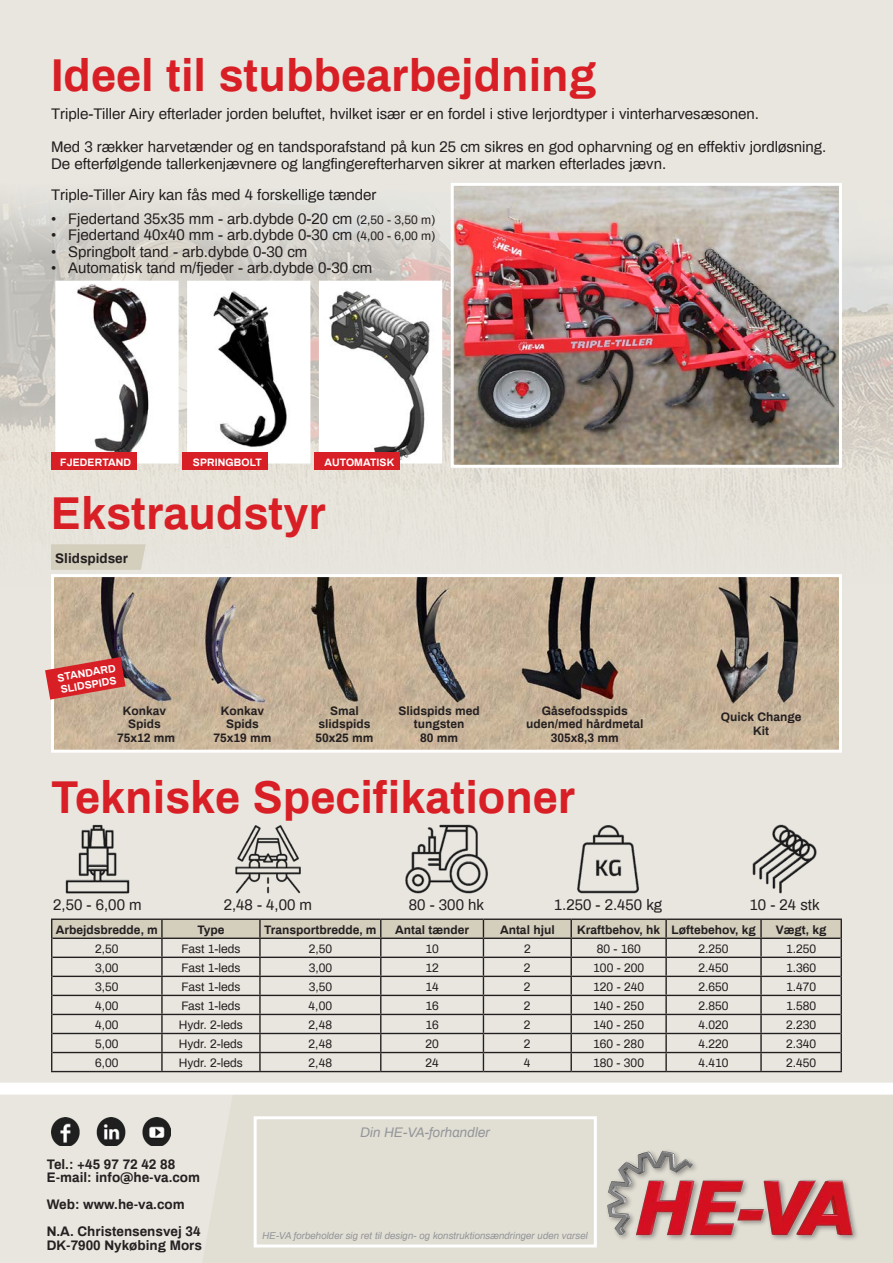
<style>
.page{position:relative;width:893px;height:1263px;background:#e8e6df}
.page>*{position:absolute;margin:0;border:0;box-sizing:border-box;transform-origin:0 0}
.t1{font:700 45px "Archivo";color:#d91f26}
.t2{font:15px/16.5px "Archivo";color:#231f20}
.t3{font:15px "Archivo";color:#252021}
.t4{font:700 13.5px "Archivo";color:#252021}
.t5{font:italic 13.5px "Archivo";color:#939598}
.t6{font:12px "Archivo";color:#231f20}
.t7{font:700 12px/13.5px "Archivo";color:#252021;text-align:center}
.t8{font:700 12px "Archivo";color:#231f20}
.t9{font:700 10.5px "Archivo";letter-spacing:.01em;color:#fff}
.t10{font:italic 9.75px "Archivo";color:#939598}
.s1{font-size:12px}
</style>
<div class="page">
<img style="left:0;top:205px;width:893px;height:320px">
<img style="left:55px;top:578px;width:783px;height:171px">
<div style="left:51px;top:574px;width:791px;height:179px;border:3px solid #fff"></div>
<img style="left:752px;top:825px;width:65px;height:68px">
<img style="left:65px;top:825px;width:65px;height:68px">
<img style="left:235px;top:825px;width:66px;height:68px">
<hr style="left:51px;top:918px;width:111px;height:2px;background:#252021">
<hr style="left:162px;top:918px;width:98px;height:2px;background:#252021">
<hr style="left:260px;top:918px;width:121px;height:2px;background:#252021">
<hr style="left:381px;top:918px;width:102px;height:2px;background:#252021">
<hr style="left:483px;top:918px;width:88px;height:2px;background:#252021">
<hr style="left:571px;top:918px;width:95px;height:2px;background:#252021">
<hr style="left:666px;top:918px;width:95px;height:2px;background:#252021">
<hr style="left:761px;top:918px;width:81px;height:2px;background:#252021">
<hr style="left:51px;top:1071px;width:111px;height:1px;background:#252021">
<hr style="left:162px;top:1071px;width:98px;height:1px;background:#252021">
<hr style="left:260px;top:1071px;width:121px;height:1px;background:#252021">
<hr style="left:381px;top:1071px;width:102px;height:1px;background:#252021">
<hr style="left:483px;top:1071px;width:88px;height:1px;background:#252021">
<hr style="left:571px;top:1071px;width:95px;height:1px;background:#252021">
<hr style="left:666px;top:1071px;width:95px;height:1px;background:#252021">
<hr style="left:761px;top:1071px;width:81px;height:1px;background:#252021">
<svg style="left:51px;top:919px;width:791px;height:152px"></svg>
<img style="left:405px;top:825px;width:83px;height:68px">
<img style="left:577px;top:825px;width:62px;height:68px">
<svg style="left:54px;top:279px;width:126px;height:186px;background:#d3d1d1"></svg>
<svg style="left:186px;top:279px;width:258px;height:186px;background:#d1cfcf"></svg>
<div style="left:51px;top:453px;width:85px;height:17px;background:#d91f26"></div>
<div style="left:183px;top:453px;width:85px;height:17px;background:#d91f26"></div>
<div style="left:315px;top:453px;width:85px;height:17px;background:#d91f26"></div>
<div style="left:51px;top:544px;width:95px;height:26px;background:#d4cebd"></div>
<svg style="left:45px;top:657px;width:81px;height:43px;background:#d25250"></svg>
<img style="left:449px;top:183px;width:394px;height:286px">
<div style="left:203px;top:1095px;width:690px;height:168px;background:#e1ded4"></div>
<img style="left:51px;top:1117px;width:120px;height:29px">
<img style="left:599px;top:1146px;width:263px;height:100px">
<div style="left:254px;top:1116px;width:343px;height:131px;border:3px solid #fff"></div>
<div style="left:0;top:1083px;width:893px;height:12px;background:#fff"></div>
<p class="t1" style="left:51px;top:44px;width:547px">Ideel til stubbearbejdning</p>
<p class="t2" style="left:51px;top:105px;width:709px">Triple-Tiller Airy efterlader jorden beluftet, hvilket især er en fordel i stive lerjordtyper i vinterharvesæsonen.</p>
<p class="t2" style="left:51px;top:138px;width:777px">Med 3 rækker harvetænder og en tandsporafstand på kun 25 cm sikres en god opharvning og en effektiv jordløsning.<br>De efterfølgende tallerkenjævnere og langfingerefterharven sikrer at marken efterlades jævn.</p>
<p class="t2" style="left:51px;top:185px;width:327px">Triple-Tiller Airy kan fås med 4 forskellige tænder</p>
<p class="t2" style="left:51px;top:209px;width:386px">• Fjedertand 35x35 mm - arb.dybde 0-20 cm <span class="s1">(2,50 - 3,50 m)</span></p>
<p class="t2" style="left:51px;top:226px;width:386px">• Fjedertand 40x40 mm - arb.dybde 0-30 cm <span class="s1">(4,00 - 6,00 m)</span></p>
<p class="t2" style="left:51px;top:242px;width:258px">• Springbolt tand - arb.dybde 0-30 cm</p>
<p class="t2" style="left:51px;top:259px;width:323px">• Automatisk tand m/fjeder - arb.dybde 0-30 cm</p>
<p class="t9" style="left:60px;top:455px;width:72px">FJEDERTAND</p>
<p class="t9" style="left:193px;top:455px;width:71px">SPRINGBOLT</p>
<p class="t9" style="left:324px;top:455px;width:71px">AUTOMATISK</p>
<p class="t1" style="left:51px;top:482px;width:277px">Ekstraudstyr</p>
<p class="t4" style="left:55px;top:549px;width:74px">Slidspidser</p>
<p class="t9" style="left:56px;top:671px;width:60px;rotate:-10deg">STANDARD</p>
<p class="t9" style="left:60px;top:682px;width:58px;rotate:-10deg">SLIDSPIDS</p>
<p class="t7" style="left:123px;top:704px;width:45px">Konkav<br>Spids</p>
<p class="t7" style="left:117px;top:731px;width:60px">75x12 mm</p>
<p class="t7" style="left:221px;top:704px;width:45px">Konkav<br>Spids</p>
<p class="t7" style="left:213px;top:731px;width:60px">75x19 mm</p>
<p class="t7" style="left:330px;top:704px;width:30px">Smal</p>
<p class="t7" style="left:318px;top:717px;width:54px">slidspids</p>
<p class="t7" style="left:315px;top:731px;width:60px">50x25 mm</p>
<p class="t7" style="left:398px;top:704px;width:83px">Slidspids med tungsten</p>
<p class="t7" style="left:420px;top:731px;width:40px">80 mm</p>
<p class="t7" style="left:542px;top:704px;width:88px">Gåsefodsspids</p>
<p class="t7" style="left:526px;top:717px;width:119px">uden/med hårdmetal</p>
<p class="t7" style="left:551px;top:731px;width:70px">305x8,3 mm</p>
<p class="t1" style="left:51px;top:767px;width:526px">Tekniske Specifikationer</p>
<p class="t7" style="left:721px;top:710px;width:82px">Quick Change<br>Kit</p>
<p class="t3" style="left:53px;top:894px;width:90px">2,50 - 6,00 m</p>
<p class="t3" style="left:224px;top:894px;width:90px">2,48 - 4,00 m</p>
<p class="t3" style="left:749px;top:894px;width:72px">10 - 24 stk</p>
<p class="t3" style="left:409px;top:894px;width:77px">80 - 300 hk</p>
<p class="t3" style="left:554px;top:894px;width:110px">1.250 - 2.450 kg</p>
<p class="t8" style="left:56px;top:921px;width:103px">Arbejdsbredde, m</p>
<p class="t8" style="left:197px;top:921px;width:29px">Type</p>
<p class="t8" style="left:264px;top:921px;width:114px">Transportbredde, m</p>
<p class="t8" style="left:395px;top:921px;width:76px">Antal tænder</p>
<p class="t8" style="left:500px;top:921px;width:56px">Antal hjul</p>
<p class="t8" style="left:577px;top:921px;width:85px">Kraftbehov, hk</p>
<p class="t8" style="left:671px;top:921px;width:86px">Løftebehov, kg</p>
<p class="t8" style="left:776px;top:921px;width:52px">Vægt, kg</p>
<p class="t6" style="left:95px;top:940px;width:25px">2,50</p>
<p class="t6" style="left:181px;top:940px;width:60px">Fast 1-leds</p>
<p class="t6" style="left:309px;top:940px;width:25px">2,50</p>
<p class="t6" style="left:425px;top:940px;width:15px">10</p>
<p class="t6" style="left:524px;top:940px;width:8px">2</p>
<p class="t6" style="left:597px;top:940px;width:46px">80 - 160</p>
<p class="t6" style="left:699px;top:940px;width:32px">2.250</p>
<p class="t6" style="left:786px;top:940px;width:32px">1.250</p>
<p class="t6" style="left:95px;top:959px;width:25px">3,00</p>
<p class="t6" style="left:181px;top:959px;width:60px">Fast 1-leds</p>
<p class="t6" style="left:309px;top:959px;width:25px">3,00</p>
<p class="t6" style="left:425px;top:959px;width:15px">12</p>
<p class="t6" style="left:524px;top:959px;width:8px">2</p>
<p class="t6" style="left:593px;top:959px;width:52px">100 - 200</p>
<p class="t6" style="left:699px;top:959px;width:32px">2.450</p>
<p class="t6" style="left:786px;top:959px;width:32px">1.360</p>
<p class="t6" style="left:95px;top:978px;width:25px">3,50</p>
<p class="t6" style="left:181px;top:978px;width:60px">Fast 1-leds</p>
<p class="t6" style="left:309px;top:978px;width:25px">3,50</p>
<p class="t6" style="left:425px;top:978px;width:15px">14</p>
<p class="t6" style="left:524px;top:978px;width:8px">2</p>
<p class="t6" style="left:593px;top:978px;width:52px">120 - 240</p>
<p class="t6" style="left:698px;top:978px;width:32px">2.650</p>
<p class="t6" style="left:786px;top:978px;width:32px">1.470</p>
<p class="t6" style="left:95px;top:997px;width:25px">4,00</p>
<p class="t6" style="left:181px;top:997px;width:60px">Fast 1-leds</p>
<p class="t6" style="left:309px;top:997px;width:25px">4,00</p>
<p class="t6" style="left:425px;top:997px;width:15px">16</p>
<p class="t6" style="left:524px;top:997px;width:8px">2</p>
<p class="t6" style="left:593px;top:997px;width:52px">140 - 250</p>
<p class="t6" style="left:698px;top:997px;width:32px">2.850</p>
<p class="t6" style="left:786px;top:997px;width:32px">1.580</p>
<p class="t6" style="left:95px;top:1016px;width:25px">4,00</p>
<p class="t6" style="left:179px;top:1016px;width:66px">Hydr. 2-leds</p>
<p class="t6" style="left:309px;top:1016px;width:25px">2,48</p>
<p class="t6" style="left:425px;top:1016px;width:15px">16</p>
<p class="t6" style="left:524px;top:1016px;width:8px">2</p>
<p class="t6" style="left:593px;top:1016px;width:52px">140 - 250</p>
<p class="t6" style="left:698px;top:1016px;width:32px">4.020</p>
<p class="t6" style="left:786px;top:1016px;width:32px">2.230</p>
<p class="t6" style="left:95px;top:1035px;width:25px">5,00</p>
<p class="t6" style="left:179px;top:1035px;width:66px">Hydr. 2-leds</p>
<p class="t6" style="left:309px;top:1035px;width:25px">2,48</p>
<p class="t6" style="left:425px;top:1035px;width:15px">20</p>
<p class="t6" style="left:524px;top:1035px;width:8px">2</p>
<p class="t6" style="left:593px;top:1035px;width:52px">160 - 280</p>
<p class="t6" style="left:698px;top:1035px;width:32px">4.220</p>
<p class="t6" style="left:786px;top:1035px;width:32px">2.340</p>
<p class="t6" style="left:95px;top:1054px;width:25px">6,00</p>
<p class="t6" style="left:179px;top:1054px;width:66px">Hydr. 2-leds</p>
<p class="t6" style="left:309px;top:1054px;width:25px">2,48</p>
<p class="t6" style="left:425px;top:1054px;width:15px">24</p>
<p class="t6" style="left:524px;top:1054px;width:8px">4</p>
<p class="t6" style="left:593px;top:1054px;width:52px">180 - 300</p>
<p class="t6" style="left:698px;top:1054px;width:32px">4.410</p>
<p class="t6" style="left:786px;top:1054px;width:32px">2.450</p>
<p class="t4" style="left:47px;top:1154px;width:130px">Tel.: +45 97 72 42 88</p>
<p class="t4" style="left:47px;top:1168px;width:155px">E-mail: info@he-va.com</p>
<p class="t4" style="left:47px;top:1195px;width:140px">Web: www.he-va.com</p>
<p class="t4" style="left:47px;top:1222px;width:155px">N.A. Christensensvej 34</p>
<p class="t4" style="left:47px;top:1235px;width:157px">DK-7900 Nykøbing Mors</p>
<p class="t5" style="left:360px;top:1123px;width:131px">Din HE-VA-forhandler</p>
<p class="t10" style="left:262px;top:1229px;width:327px">HE-VA forbeholder sig ret til design- og konstruktionsændringer uden varsel</p>
</div>
